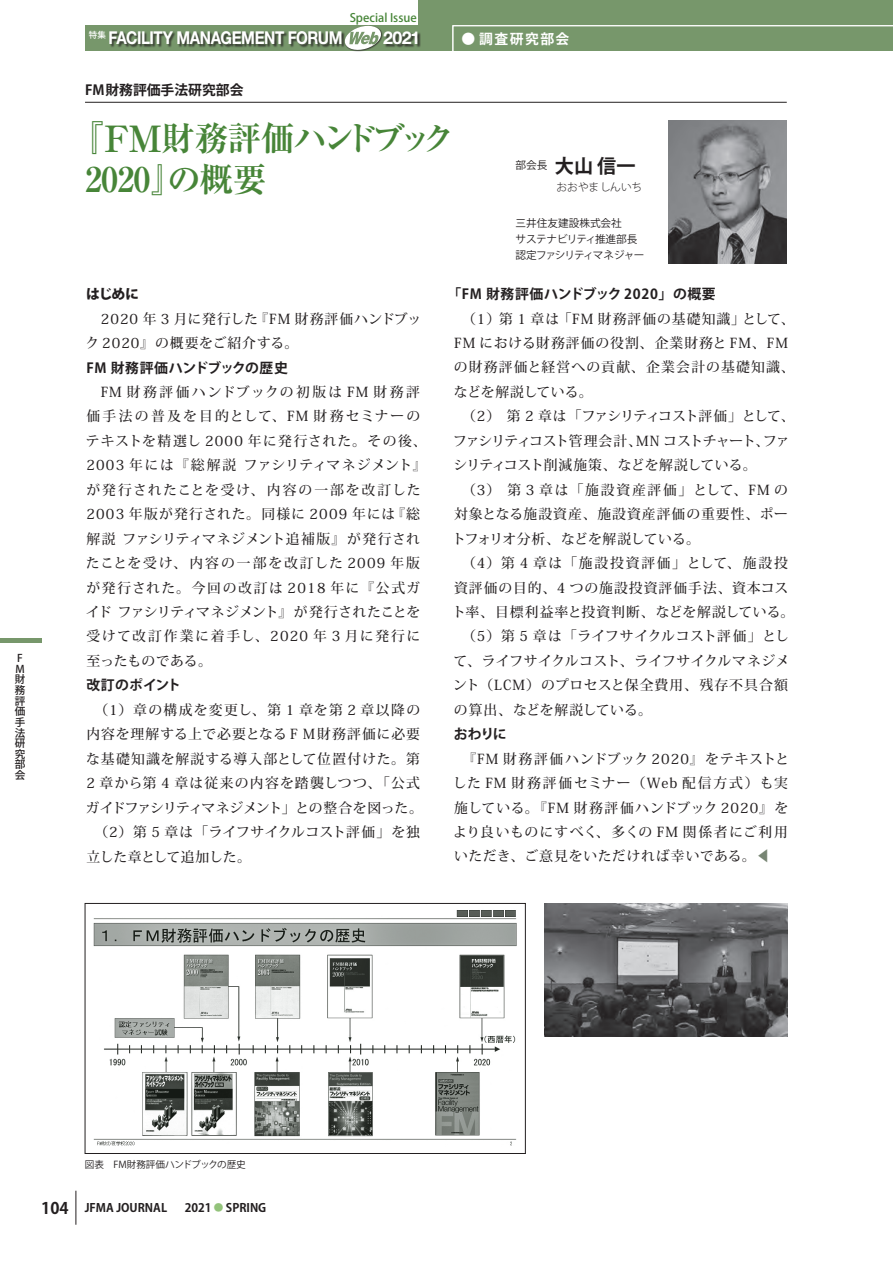
<style>
.page{position:relative;width:893px;height:1263px;background:#fff}
.page>*{position:absolute;margin:0;border:0;box-sizing:border-box;transform-origin:0 0}
.t1{font:700 34.05px/40.3px "Ryumin Pro";letter-spacing:-.035em;color:#478538}
.t2{font:700 19.2px "Koz Go Pro";color:#231f20}
.t3{font:700 17.7px "Helvetica Neue LT Std";letter-spacing:-.025em;color:#fff;scale:.86 1}
.t4{font:700 17.7px "Helvetica Neue LT Std";letter-spacing:-.025em;color:#fff}
.t5{font:700 16.95px "Helvetica Neue LT Std";letter-spacing:-.04em;color:#fff}
.t6{font:500 13.8px/24.5px "Koz Min Pro";letter-spacing:.065em;color:#231f20}
.t7{font:500 13.8px/24.5px "Koz Min Pro";letter-spacing:.09em;color:#231f20}
.t8{font:700 13.8px "Koz Go Pro";color:#231f20}
.t9{font:700 13.8px "Koz Go Pro";letter-spacing:.05em;color:#231f20}
.t10{font:700 13.8px "Koz Go Pro";letter-spacing:.04em;color:#231f20}
.t11{font:700 13.8px "Koz Go Pro";letter-spacing:.11em;color:#fff}
.t12{font:800 13.8px "Koz Go Pro";color:#231f20}
.t13{font:700 11.7px "Koz Go Pro";color:#231f20}
.t14{font:500 11.7px "Koz Go Pro";color:#478538}
.t15{font:10.65px/15.9px "Koz Go Pro";letter-spacing:-.02em;color:#231f20}
.t16{font:500 10.65px/10.6px "Koz Go Pro";color:#231f20}
.t17{font:300 10.65px "Koz Go Pro";letter-spacing:-.005em;color:#231f20}
.t18{font:9.6px "Koz Go Pro";color:#231f20}
.s1{font-family:"Ryumin Pro"}
.s2{font-size:36.15px}
.s3{color:#778573}
.s4{font-size:15.9px}
.s5{font-size:9.6px;color:#93c37b}
</style>
<div class="page">
<hr style="left:76px;top:1191px;width:1px;height:34px;background:#231f20">
<div style="left:85px;top:26px;width:808px;height:25px;background:#77976b"></div>
<div style="left:419px;top:0;width:474px;height:26px;background:#77976b"></div>
<div style="left:110px;top:31px;width:311px;height:17px;background:#231f20;opacity:.75"></div>
<svg style="left:343px;top:25px;width:40px;height:27px"></svg>
<svg style="left:452px;top:25px;width:441px;height:26px"></svg>
<hr style="left:0;top:638px;width:41px;height:4px;background:#77976b">
<hr style="left:85px;top:102px;width:702px;height:1px;background:#231f20">
<img style="left:93px;top:910px;width:424px;height:236px">
<div style="left:85px;top:903px;width:440px;height:250px;border:1px solid #231f20"></div>
<img style="left:669px;top:121px;width:118px;height:142px">
<img style="left:544px;top:903px;width:244px;height:133px">
<p class="t16" style="left:15px;top:653px;width:12px">F<br>M財務評価手法研究部会</p>
<p class="t14" style="left:350px;top:11px;width:69px">Special Issue</p>
<p class="t3" style="left:89px;top:27px;width:297px"><sup>特集</sup> FACILITY MANAGEMENT FORUM</p>
<p class="t4" style="left:383px;top:27px;width:39px">2021</p>
<p class="t11" style="left:461px;top:30px;width:110px"><span class="s1">●</span> 調査研究部会</p>
<p class="t5" style="left:115px;top:27px;width:294px">FACILITY MANAGEMENT FORUM 2017</p>
<p class="t8" style="left:85px;top:81px;width:160px">FM財務評価手法研究部会</p>
<h1 class="t1" style="left:85px;top:116px;width:372px;text-indent:-17px"><span class="s2">『FM</span>財務評価ハンドブック<br>2020』の概要</h1>
<h2 class="t2" style="left:516px;top:153px;width:121px"><sup>部会長</sup> 大山 信一</h2>
<p class="t17" style="left:556px;top:180px;width:87px">おおやま しんいち</p>
<p class="t15" style="left:516px;top:215px;width:130px">三井住友建設株式会社<br>サステナビリティ推進部長認定ファシリティマネジャー</p>
<p class="t12" style="left:86px;top:285px;width:54px">はじめに</p>
<p class="t6" style="left:85px;top:306px;width:338px">　2020 年 3 月に発行した『FM 財務評価ハンドブック 2020』の概要をご紹介する。</p>
<p class="t10" style="left:86px;top:359px;width:203px">FM 財務評価ハンドブックの歴史</p>
<p class="t7" style="left:86px;top:379px;width:342px">　FM 財務評価ハンドブックの初版は FM 財務評価手法の普及を目的として、FM 財務セミナーのテキストを精選し 2000 年に発行された。その後、<br>2003 年には『総解説 ファシリティマネジメント』が発行されたことを受け、内容の一部を改訂した<br>2003 年版が発行された。同様に 2009 年には『総解説 ファシリティマネジメント追補版』が発行されたことを受け、内容の一部を改訂した 2009 年版が発行された。今回の改訂は 2018 年に『公式ガイド ファシリティマネジメント』が発行されたことを受けて改訂作業に着手し、2020 年 3 月に発行に至ったものである。</p>
<p class="t8" style="left:86px;top:676px;width:96px">改訂のポイント</p>
<p class="t6" style="left:86px;top:697px;width:339px">　（1）章の構成を変更し、第 1 章を第 2 章以降の内容を理解する上で必要となるＦＭ財務評価に必要な基礎知識を解説する導入部として位置付けた。第<br>2 章から第 4 章は従来の内容を踏襲しつつ、「公式ガイドファシリティマネジメント」との整合を図った。　（2）第 5 章は「ライフサイクルコスト評価」を独立した章として追加した。</p>
<p class="t9" style="left:447px;top:285px;width:270px">「FM 財務評価ハンドブック 2020」の概要</p>
<p class="t6" style="left:452px;top:306px;width:344px">　（1）第 1 章は「FM 財務評価の基礎知識」として、<br>FM における財務評価の役割、企業財務と FM、FMの財務評価と経営への貢献、企業会計の基礎知識、などを解説している。<br>　（2） 第 2 章は「ファシリティコスト評価」として、ファシリティコスト管理会計、MN コストチャート、ファシリティコスト削減施策、などを解説している。<br>　（3） 第 3 章は「施設資産評価」として、FM の対象となる施設資産、施設資産評価の重要性、ポートフォリオ分析、などを解説している。<br>　（4） 第 4 章は「施設投資評価」として、施設投資評価の目的、4 つの施設投資評価手法、資本コスト率、目標利益率と投資判断、などを解説している。　（5） 第 5 章は「ライフサイクルコスト評価」として、ライフサイクルコスト、ライフサイクルマネジメント（LCM）のプロセスと保全費用、残存不具合額の算出、などを解説している。</p>
<p class="t8" style="left:454px;top:725px;width:54px">おわりに</p>
<p class="t6" style="left:453px;top:746px;width:338px;text-align:justify">　『FM 財務評価ハンドブック 2020』をテキストとした FM 財務評価セミナー（Web 配信方式）も実施している。『FM 財務評価ハンドブック 2020』をより良いものにすべく、多くの FM 関係者にご利用いただき、ご意見をいただければ幸いである。<span class="s3">◀</span></p>
<p class="t18" style="left:85px;top:1158px;width:162px">図表　FM財務評価ハンドブックの歴史</p>
<p class="t13" style="left:41px;top:1200px;width:127px"><span class="s4">104</span> JFMA JOURNAL</p>
<p class="t13" style="left:185px;top:1200px;width:83px">2021 <span class="s5">●</span> SPRING</p>
</div>
